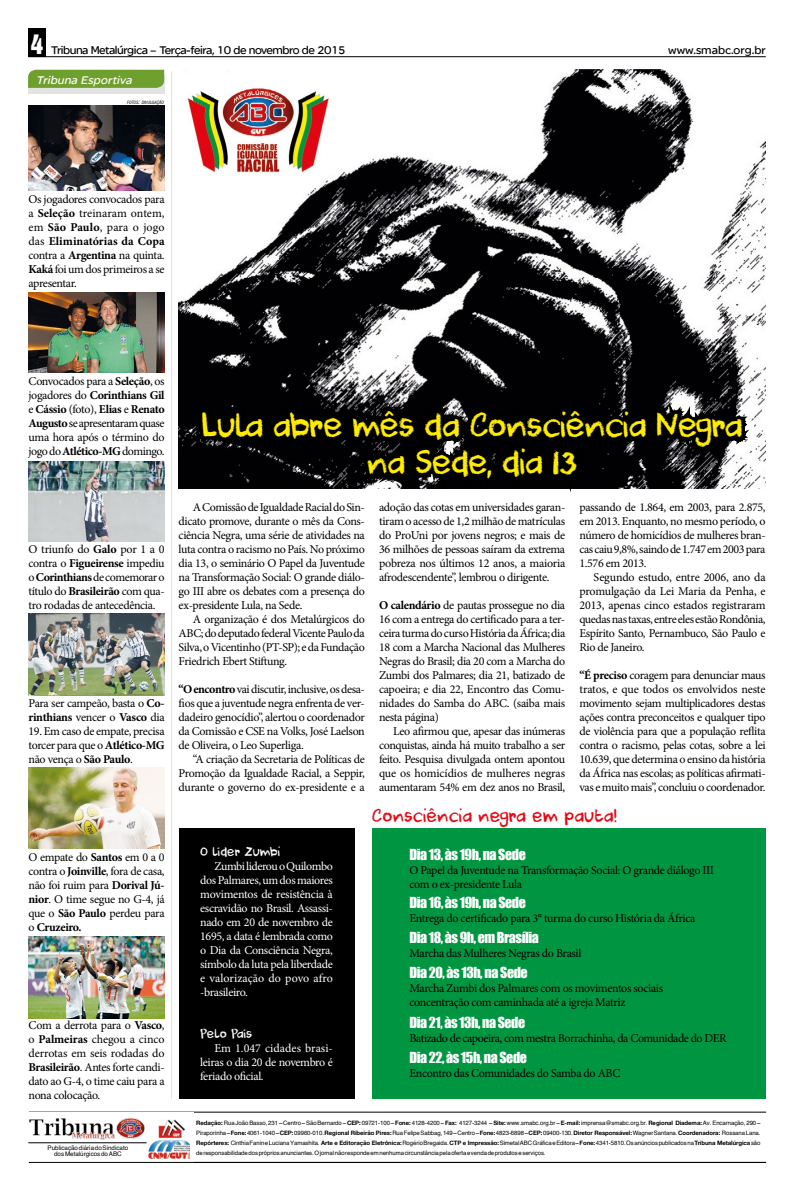
<style>
.page{position:relative;width:794px;height:1191px;background:#fff}
.page>*{position:absolute;margin:0;border:0;box-sizing:border-box;transform-origin:0 0}
.t1{font:32px/37px "DK Cool Crayon";letter-spacing:-.03em;color:#ffed00;text-align:center}
.t2{font:17.2px "DK Cool Crayon";color:#e30613}
.t3{font:14px "Impact";letter-spacing:-.03em;color:#fff}
.t4{font:12px/14px "Minion Pro";letter-spacing:-.03em;color:#000;text-align:justify}
.t5{font:12px/14px "Minion Pro";letter-spacing:-.025em;color:#fff;text-align:justify}
.t6{font:12px "SE Optimist Semi";letter-spacing:-.04em;color:#000}
.t7{font:12px "DK Cool Crayon";color:#fff}
.t8{font:12px "SE Optimist Semi";color:#000}
.t9{font:italic 12px "SE Optimist Semi";color:#fff}
.t10{font:6.2px/6.2px "Helvetica";color:#000;text-align:center}
.t11{font:6px/10px "Helvetica";letter-spacing:-.01em;color:#000;text-align:justify}
.t12{font:italic condensed 4.4px "Swiss 721 BT";color:#000}
.s1{font-family:"Helvetica Inserat";font-size:25px;color:#fff}
.s2{font-size:6.2px}
.s3{font-weight:700}
.s4{font-family:"Helvetica 75";font-weight:700}
</style>
<div class="page">
<div style="left:372px;top:828px;width:393px;height:271px;background:#009641"></div>
<img style="left:187px;top:70px;width:578px;height:419px">
<div style="left:29px;top:28px;width:17px;height:29px;background:#000"></div>
<hr style="left:29px;top:56px;width:737px;height:1px;background:#000">
<hr style="left:29px;top:1112px;width:737px;height:1px;background:#000">
<div style="left:28px;top:1112px;width:165px;height:51px;background:#fff"></div>
<img style="left:149px;top:1139px;width:41px;height:19px">
<img style="left:158px;top:1126px;width:1px;height:12px">
<img style="left:159px;top:1119px;width:25px;height:19px">
<hr style="left:28px;top:1142px;width:119px;height:1px;background:#000">
<hr style="left:29px;top:1162px;width:737px;height:1px;background:#000">
<img style="left:29px;top:1117px;width:116px;height:23px">
<hr style="left:171px;top:71px;width:1px;height:1028px;background:#e3e3e3">
<div style="left:28px;top:75px;width:136px;height:19px;background:#e3e3e3"></div>
<svg style="left:28px;top:70px;width:136px;height:18px;background:#71a131"></svg>
<img style="left:29px;top:461px;width:133px;height:80px">
<img style="left:29px;top:613px;width:136px;height:82px">
<img style="left:29px;top:767px;width:136px;height:81px">
<img style="left:29px;top:937px;width:136px;height:81px">
<img style="left:29px;top:293px;width:133px;height:79px">
<img style="left:29px;top:106px;width:136px;height:85px">
<svg style="left:162px;top:218px;width:109px;height:410px"></svg>
<svg style="left:181px;top:242px;width:578px;height:331px"></svg>
<div style="left:179px;top:828px;width:175px;height:271px;background:#000"></div>
<p class="t6" style="left:31px;top:43px;width:316px"><span class="s1">4</span> Tribuna Metalúrgica – Terça-feira, 10 de novembro de 2015</p>
<p class="t8" style="left:668px;top:43px;width:99px">www.smabc.org.br</p>
<p class="t9" style="left:36px;top:73px;width:100px">Tribuna Esportiva</p>
<p class="t12" style="left:127px;top:100px;width:38px">FOTOS<span class="s2">:</span> DIVULGAÇÃO</p>
<p class="t4" style="left:29px;top:192px;width:138px">Os jogadores convocados para a <span class="s3">Seleção</span> treinaram ontem, em <span class="s3">São Paulo</span>, para o jogo das <span class="s3">Eliminatórias da Copa </span>contra a <span class="s3">Argentina</span> na quinta.<br><span class="s3">Kaká</span> foi um dos primeiros a se apresentar.</p>
<p class="t4" style="left:29px;top:374px;width:138px">Convocados para a <span class="s3">Seleção</span>, os jogadores do <span class="s3">Corinthians Gil </span>e <span class="s3">Cássio</span> (foto), <span class="s3">Elias</span> e <span class="s3">Renato Augusto</span> se apresentaram quase uma hora após o término do jogo do <span class="s3">Atlético-MG</span> domingo.</p>
<p class="t4" style="left:29px;top:542px;width:138px">O triunfo do <span class="s3">Galo</span> por 1 a 0 contra o <span class="s3">Figueirense</span> impediu o <span class="s3">Corinthians</span> de comemorar o título do <span class="s3">Brasileirão</span> com qua&shy;tro rodadas de antecedência.</p>
<p class="t4" style="left:29px;top:696px;width:138px">Para ser campeão, basta o <span class="s3">Co&shy;rinthians</span> vencer o <span class="s3">Vasco</span> dia</p>
<p class="t4" style="left:29px;top:724px;width:138px">19. Em caso de empate, precisa torcer para que o <span class="s3">Atlético-MG </span>não vença o <span class="s3">São Paulo</span>.</p>
<p class="t4" style="left:29px;top:850px;width:138px">O empate do <span class="s3">Santos</span> em 0 a 0 contra o <span class="s3">Joinville</span>, fora de casa, não foi ruim para <span class="s3">Dorival Jú&shy;nior</span>. O time segue no G-4, já que o <span class="s3">São Paulo</span> perdeu para o <span class="s3">Cruzeiro.</span></p>
<p class="t4" style="left:29px;top:1018px;width:138px">Com a derrota para o <span class="s3">Vasco</span>, o <span class="s3">Palmeiras</span> chegou a cinco derrotas em seis rodadas do <span class="s3">Brasileirão</span>. Antes forte candi&shy;dato ao G-4, o time caiu para a nona colocação.</p>
<p class="t10" style="left:48px;top:1144px;width:82px">Publicação diária do Sindicato dos Metalúrgicos do ABC</p>
<h1 class="t1" style="left:201px;top:408px;width:543px">Lula abre mês da Consciência Negra na Sede, dia 13</h1>
<p class="t4" style="left:179px;top:500px;width:188px;text-indent:14px">A Comissão de Igualdade Racial do Sin&shy;dicato promove, durante o mês da Cons&shy;ciência Negra, uma série de atividades na luta contra o racismo no País. No próximo dia 13, o seminário O Papel da Juventude na Transformação Social: O grande diálo&shy;go III abre os debates com a presença do ex-presidente Lula, na Sede.</p>
<p class="t4" style="left:179px;top:612px;width:188px;text-indent:14px">A organização é dos Metalúrgicos do ABC; do deputado federal Vicente Paulo da Silva, o Vicentinho (PT-SP); e da Fundação Friedrich Ebert Stiftung.</p>
<p class="t4" style="left:179px;top:682px;width:188px"><span class="s3">“O encontro</span> vai discutir, inclusive, os desa&shy;fios que a juventude negra enfrenta de ver&shy;dadeiro genocídio”, alertou o coordenador da Comissão e CSE na Volks, José Laelson de Oliveira, o Leo Superliga.</p>
<p class="t4" style="left:179px;top:752px;width:188px;text-indent:14px">“A criação da Secretaria de Políticas de Promoção da Igualdade Racial, a Seppir, durante o governo do ex-presidente e a</p>
<p class="t4" style="left:379px;top:500px;width:188px">adoção das cotas em universidades garan&shy;tiram o acesso de 1,2 milhão de matrículas do ProUni por jovens negros; e mais de 36 milhões de pessoas saíram da extrema pobreza nos últimos 12 anos, a maioria afrodescendente”, lembrou o dirigente.</p>
<p class="t4" style="left:379px;top:598px;width:188px"><span class="s3">O calendário</span> de pautas prossegue no dia 16 com a entrega do certificado para a ter&shy;ceira turma do curso História da África; dia 18 com a Marcha Nacional das Mulheres Negras do Brasil; dia 20 com a Marcha do Zumbi dos Palmares; dia 21, batizado de capoeira; e dia 22, Encontro das Comu&shy;nidades do Samba do ABC. (saiba mais nesta página)</p>
<p class="t4" style="left:379px;top:724px;width:188px;text-indent:14px">Leo afirmou que, apesar das inúmeras conquistas, ainda há muito trabalho a ser feito. Pesquisa divulgada ontem apontou que os homicídios de mulheres negras aumentaram 54% em dez anos no Brasil,</p>
<p class="t4" style="left:579px;top:500px;width:188px">passando de 1.864, em 2003, para 2.875, em 2013. Enquanto, no mesmo período, o número de homicídios de mulheres bran&shy;cas caiu 9,8%, saindo de 1.747 em 2003 para 1.576 em 2013.</p>
<p class="t4" style="left:579px;top:570px;width:188px;text-indent:14px">Segundo estudo, entre 2006, ano da promulgação da Lei Maria da Penha, e 2013, apenas cinco estados registraram quedas nas taxas, entre eles estão Rondônia, Espírito Santo, Pernambuco, São Paulo e Rio de Janeiro.</p>
<p class="t4" style="left:579px;top:668px;width:188px"><span class="s3">“É preciso</span> coragem para denunciar maus tratos, e que todos os envolvidos neste movimento sejam multiplicadores destas ações contra preconceitos e qualquer tipo de violência para que a população reflita contra o racismo, pelas cotas, sobre a lei 10.639, que determina o ensino da história da África nas escolas; as políticas afirmati&shy;vas e muito mais”, concluiu o coordenador.</p>
<h2 class="t2" style="left:372px;top:805px;width:246px">Consciência negra em pauta!</h2>
<p class="t3" style="left:409px;top:843px;width:118px">Dia 13, às 19h, na Sede</p>
<p class="t4" style="left:409px;top:863px;width:306px">O Papel da Juventude na Transformação Social: O grande diálogo III com o ex-presidente Lula</p>
<p class="t3" style="left:409px;top:891px;width:118px">Dia 16, às 19h, na Sede</p>
<p class="t4" style="left:409px;top:911px;width:287px">Entrega do certificado para 3° turma do curso História da África</p>
<p class="t3" style="left:409px;top:927px;width:131px">Dia 18, às 9h, em Brasília</p>
<p class="t4" style="left:409px;top:946px;width:173px">Marcha das Mulheres Negras do Brasil</p>
<p class="t3" style="left:409px;top:962px;width:120px">Dia 20, às 13h, na Sede</p>
<p class="t4" style="left:409px;top:981px;width:255px">Marcha Zumbi dos Palmares com os movimentos sociais concentração com caminhada até a igreja Matriz</p>
<p class="t3" style="left:409px;top:1011px;width:117px">Dia 21, às 13h, na Sede</p>
<p class="t4" style="left:409px;top:1031px;width:318px">Batizado de capoeira, com mestra Borrachinha, da Comunidade do DER</p>
<p class="t3" style="left:409px;top:1046px;width:119px">Dia 22, às 15h, na Sede</p>
<p class="t4" style="left:409px;top:1066px;width:212px">Encontro das Comunidades do Samba do ABC</p>
<p class="t7" style="left:200px;top:844px;width:82px">O líder Zumbi</p>
<p class="t5" style="left:200px;top:859px;width:134px;text-indent:14px">Zumbi liderou o Quilombo dos Palmares, um dos maiores movimentos de resistência à escravidão no Brasil. Assassi&shy;nado em 20 de novembro de 1695, a data é lembrada como o Dia da Consciência Negra, símbolo da luta pela liberdade e valorização do povo afro -brasileiro.</p>
<p class="t7" style="left:200px;top:1026px;width:54px">Pelo País</p>
<p class="t5" style="left:200px;top:1041px;width:134px;text-indent:14px">Em 1.047 cidades brasi&shy;leiras o dia 20 de novembro é feriado oficial.</p>
<p class="t11" style="left:196px;top:1117px;width:566px"><span class="s4">Redação:</span> Rua João Basso, 231 – Centro – São Bernardo – <span class="s4">CEP:</span> 09721-100 – <span class="s4">Fone:</span> 4128-4200 – <span class="s4">Fax:</span> 4127-3244 – <span class="s4">Site:</span> www.smabc.org.br – <span class="s4">E-mail:</span> imprensa@smabc.org.br. <span class="s4">Regional Diadema:</span> Av. Encarnação, 290 – Piraporinha – <span class="s4">Fone:</span> 4061-1040 – <span class="s4">CEP:</span> 09960-010. <span class="s4">Regional Ribeirão Pires:</span> Rua Felipe Sabbag, 149 – Centro – <span class="s4">Fone:</span> 4823-6898 – <span class="s4">CEP:</span> 09400-130. <span class="s4">Diretor Responsável:</span> Wagner Santana. <span class="s4">Coordenadora:</span> Rossana Lana.<br><span class="s4">Repórteres:</span> Cinthia Fanin e Luciana Yamashita. <span class="s4">Arte e Editoração Eletrônica:</span> Rogério Bregaida. <span class="s4">CTP e Impressão:</span> Simetal ABC Gráfica e Editora – <span class="s4">Fone:</span> 4341-5810. Os anúncios publicados na <span class="s4">Tribuna Metalúrgica</span> são de responsabilidade dos próprios anunciantes. O jornal não responde em nenhuma circunstância pela oferta e venda de produtos e serviços.</p>
</div>
